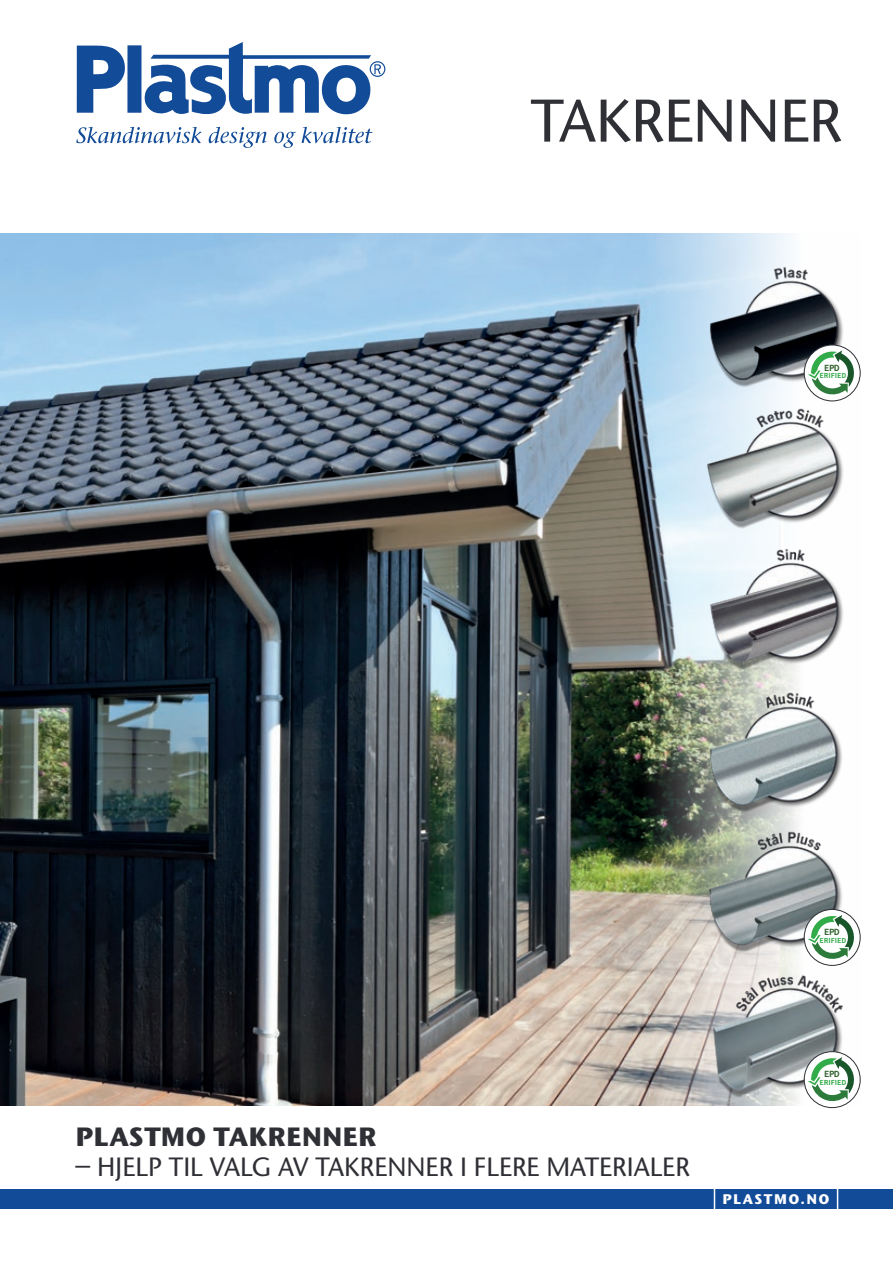
<style>
.page{position:relative;width:893px;height:1263px;background:#fff}
.page>*{position:absolute;margin:0;border:0;box-sizing:border-box;transform-origin:0 0}
.t1{font:500 60px "Stone Sans ITC Std";letter-spacing:-.005em;color:#2f3036}
.t2{font:500 26.4px "Stone Sans ITC Std";color:#2f3036}
.t3{font:700 26.4px "Stone Sans ITC Std";color:#2f3036}
.t4{font:700 13.95px "Stone Sans ITC Std";letter-spacing:.1em;color:#fff}
.t5{font:700 7.95px "News Gothic Std";letter-spacing:-.01em;color:#336430}
.t6{font:700 6.45px "News Gothic Std";letter-spacing:.08em;color:#32ab49}
</style>
<div class="page">
<div style="left:127px;top:45px;width:14px;height:68px;background:#124b98"></div>
<svg style="left:77px;top:45px;width:48px;height:68px"></svg>
<svg style="left:145px;top:42px;width:240px;height:73px"></svg>
<svg style="left:76px;top:127px;width:125px;height:16px"></svg>
<svg style="left:209px;top:127px;width:58px;height:21px"></svg>
<svg style="left:274px;top:132px;width:22px;height:16px"></svg>
<svg style="left:302px;top:127px;width:71px;height:16px"></svg>
<div style="left:0;top:1189px;width:893px;height:20px;background:#124b98"></div>
<svg style="left:714px;top:1189px;width:1px;height:20px"></svg>
<svg style="left:837px;top:1189px;width:1px;height:20px"></svg>
<img style="left:0;top:234px;width:861px;height:871px">
<img style="left:707px;top:261px;width:151px;height:135px">
<img style="left:707px;top:401px;width:151px;height:136px">
<img style="left:707px;top:543px;width:151px;height:136px">
<img style="left:707px;top:686px;width:150px;height:134px">
<img style="left:707px;top:826px;width:150px;height:134px">
<img style="left:707px;top:967px;width:150px;height:134px">
<svg style="left:804px;top:345px;width:56px;height:56px"></svg>
<div style="left:804px;top:344px;width:57px;height:57px;border:1px solid #2f3036;border-radius:50%"></div>
<svg style="left:808px;top:350px;width:48px;height:45px"></svg>
<svg style="left:804px;top:909px;width:56px;height:56px"></svg>
<div style="left:804px;top:909px;width:57px;height:57px;border:1px solid #2f3036;border-radius:50%"></div>
<svg style="left:808px;top:914px;width:48px;height:46px"></svg>
<svg style="left:804px;top:1052px;width:56px;height:55px"></svg>
<div style="left:804px;top:1051px;width:57px;height:57px;border:1px solid #2f3036;border-radius:50%"></div>
<svg style="left:808px;top:1056px;width:48px;height:46px"></svg>
<h1 class="t1" style="left:531px;top:84px;width:313px">TAKRENNER</h1>
<p class="t5" style="left:825px;top:362px;width:17px">EPD</p>
<p class="t6" style="left:820px;top:372px;width:28px">ERIFIED</p>
<p class="t5" style="left:825px;top:927px;width:17px">EPD</p>
<p class="t6" style="left:820px;top:936px;width:28px">ERIFIED</p>
<p class="t3" style="left:75px;top:1120px;width:303px">PLASTMO TAKRENNER</p>
<p class="t2" style="left:75px;top:1150px;width:616px">– HJELP TIL VALG AV TAKRENNER I FLERE MATERIALER</p>
<p class="t5" style="left:825px;top:1069px;width:17px">EPD</p>
<p class="t6" style="left:820px;top:1078px;width:28px">ERIFIED</p>
<p class="t4" style="left:722px;top:1190px;width:109px">PLASTMO.NO</p>
</div>
